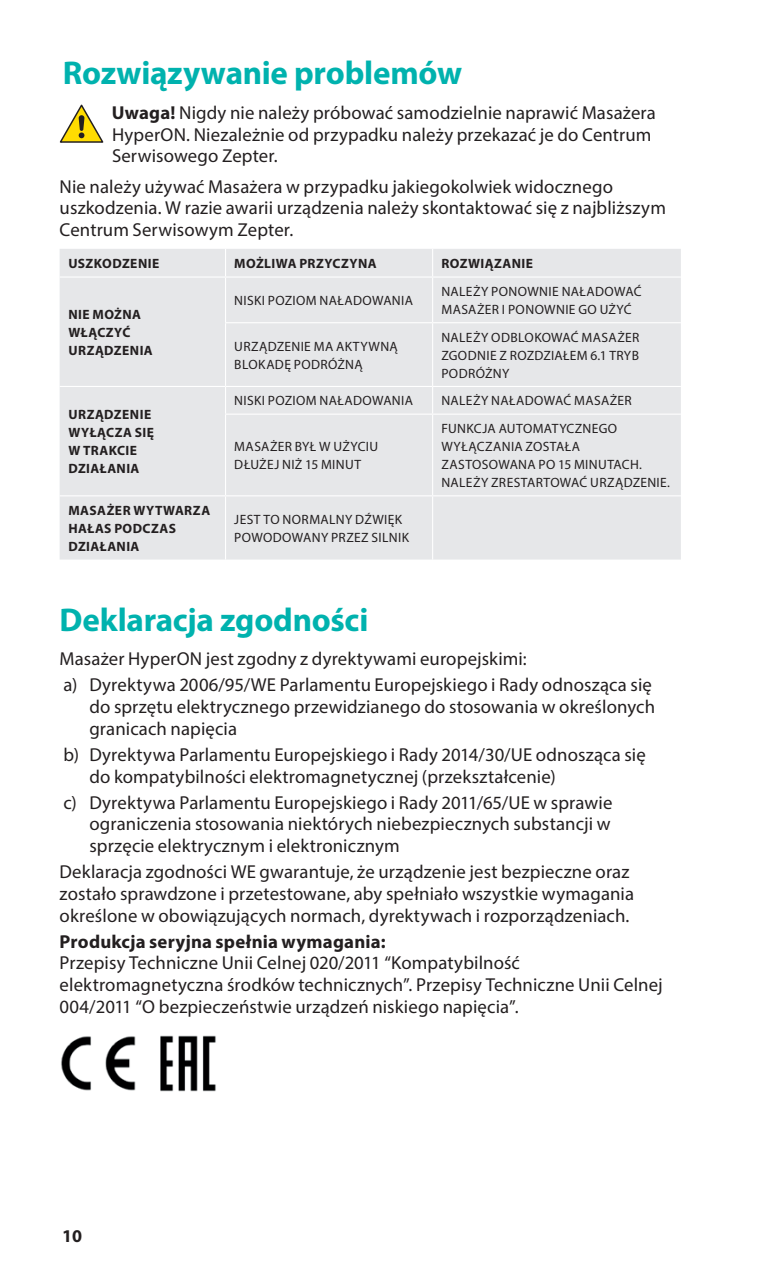
<style>
.page{position:relative;width:766px;height:1276px;background:#fff}
.page>*{position:absolute;margin:0;border:0;box-sizing:border-box;transform-origin:0 0}
._01_text{font:700 33px "Myriad Pro";letter-spacing:-.01em;color:#00b2ae}
._01_text-2{font:18.6px/21.6px "Myriad Pro";letter-spacing:.01em;color:#231f20}
._01_text-3{font:700 18.6px "Myriad Pro";letter-spacing:.01em;color:#231f20}
.t1{font:700 18px "Myriad Pro";color:#231f20}
._01_text-4{font:13.5px/18px "Myriad Pro";letter-spacing:.025em;color:#231f20}
._01_text-5{font:700 13.5px/18px "Myriad Pro";letter-spacing:.035em;color:#231f20}
.s1{font-weight:700}
</style>
<div class="page">
<svg style="left:60px;top:104px;width:43px;height:39px"></svg>
<div style="left:60px;top:249px;width:620px;height:310px;background:#e6e7e9"></div>
<svg style="left:225px;top:249px;width:1px;height:27px"></svg>
<svg style="left:432px;top:249px;width:1px;height:27px"></svg>
<hr style="left:60px;top:276px;width:165px;height:2px;background:#fff">
<hr style="left:225px;top:276px;width:207px;height:2px;background:#fff">
<hr style="left:225px;top:278px;width:1px;height:44px;background:#fff">
<hr style="left:432px;top:276px;width:248px;height:2px;background:#fff">
<hr style="left:432px;top:278px;width:1px;height:44px;background:#fff">
<hr style="left:225px;top:322px;width:207px;height:1px;background:#fff">
<hr style="left:225px;top:323px;width:1px;height:63px;background:#fff">
<hr style="left:432px;top:322px;width:248px;height:1px;background:#fff">
<hr style="left:432px;top:323px;width:1px;height:63px;background:#fff">
<hr style="left:60px;top:386px;width:165px;height:1px;background:#fff">
<hr style="left:225px;top:386px;width:207px;height:1px;background:#fff">
<svg style="left:225px;top:387px;width:1px;height:26px"></svg>
<hr style="left:432px;top:386px;width:248px;height:1px;background:#fff">
<svg style="left:432px;top:387px;width:1px;height:26px"></svg>
<hr style="left:225px;top:413px;width:207px;height:2px;background:#fff">
<hr style="left:225px;top:415px;width:1px;height:80px;background:#fff">
<hr style="left:432px;top:413px;width:248px;height:2px;background:#fff">
<hr style="left:432px;top:415px;width:1px;height:80px;background:#fff">
<hr style="left:60px;top:495px;width:165px;height:1px;background:#fff">
<hr style="left:225px;top:495px;width:207px;height:1px;background:#fff">
<hr style="left:225px;top:496px;width:1px;height:63px;background:#fff">
<hr style="left:432px;top:495px;width:248px;height:1px;background:#fff">
<hr style="left:432px;top:496px;width:1px;height:63px;background:#fff">
<img style="left:61px;top:1036px;width:75px;height:55px">
<img style="left:160px;top:1035px;width:56px;height:56px">
<p class="_01_text" style="left:63px;top:52px;width:400px">Rozwiązywanie problemów</p>
<p class="_01_text-2" style="left:112px;top:101px;width:545px"><span class="s1">Uwaga!</span> Nigdy nie należy próbować samodzielnie naprawić Masażera<br>HyperON. Niezależnie od przypadku należy przekazać je do Centrum<br>Serwisowego Zepter.</p>
<p class="_01_text-2" style="left:60px;top:175px;width:607px">Nie należy używać Masażera w przypadku jakiegokolwiek widocznego uszkodzenia. W razie awarii urządzenia należy skontaktować się z najbliższym<br>Centrum Serwisowym Zepter.</p>
<p class="_01_text-5" style="left:68px;top:254px;width:92px">USZKODZENIE</p>
<p class="_01_text-5" style="left:234px;top:254px;width:144px">MOŻLIWA PRZYCZYNA</p>
<p class="_01_text-5" style="left:441px;top:254px;width:93px">ROZWIĄZANIE</p>
<p class="_01_text-5" style="left:68px;top:305px;width:86px">NIE MOŻNA<br>WŁĄCZYĆ<br>URZĄDZENIA</p>
<p class="_01_text-4" style="left:234px;top:291px;width:180px">NISKI POZIOM NAŁADOWANIA</p>
<p class="_01_text-4" style="left:441px;top:282px;width:202px">NALEŻY PONOWNIE NAŁADOWAĆ<br>MASAŻER I PONOWNIE GO UŻYĆ</p>
<p class="_01_text-4" style="left:234px;top:337px;width:165px">URZĄDZENIE MA AKTYWNĄ<br>BLOKADĘ PODRÓŻNĄ</p>
<p class="_01_text-4" style="left:441px;top:328px;width:199px;text-align:justify">NALEŻY ODBLOKOWAĆ MASAŻER ZGODNIE Z ROZDZIAŁEM 6.1 TRYB PODRÓŻNY</p>
<p class="_01_text-5" style="left:68px;top:405px;width:87px">URZĄDZENIE<br>WYŁĄCZA SIĘ<br>W TRAKCIE<br>DZIAŁANIA</p>
<p class="_01_text-4" style="left:234px;top:391px;width:180px">NISKI POZIOM NAŁADOWANIA</p>
<p class="_01_text-4" style="left:441px;top:391px;width:192px">NALEŻY NAŁADOWAĆ MASAŻER</p>
<p class="_01_text-4" style="left:234px;top:437px;width:145px">MASAŻER BYŁ W UŻYCIU<br>DŁUŻEJ NIŻ 15 MINUT</p>
<p class="_01_text-4" style="left:441px;top:419px;width:230px">FUNKCJA AUTOMATYCZNEGO<br>WYŁĄCZANIA ZOSTAŁA<br>ZASTOSOWANA PO 15 MINUTACH.<br>NALEŻY ZRESTARTOWAĆ URZĄDZENIE.</p>
<p class="_01_text-5" style="left:68px;top:501px;width:143px">MASAŻER WYTWARZA<br>HAŁAS PODCZAS<br>DZIAŁANIA</p>
<p class="_01_text-4" style="left:234px;top:510px;width:176px">JEST TO NORMALNY DŹWIĘK<br>POWODOWANY PRZEZ SILNIK</p>
<p class="_01_text" style="left:60px;top:598px;width:310px">Deklaracja zgodności</p>
<p class="_01_text-2" style="left:60px;top:648px;width:468px">Masażer HyperON jest zgodny z dyrektywami europejskimi:</p>
<p class="_01_text-2" style="left:89px;top:674px;width:567px;text-indent:-26px">a) Dyrektywa 2006/95/WE Parlamentu Europejskiego i Rady odnosząca się do sprzętu elektrycznego przewidzianego do stosowania w określonych granicach napięcia</p>
<p class="_01_text-2" style="left:89px;top:743px;width:558px;text-indent:-26px">b) Dyrektywa Parlamentu Europejskiego i Rady 2014/30/UE odnosząca się do kompatybilności elektromagnetycznej (przekształcenie)</p>
<p class="_01_text-2" style="left:89px;top:791px;width:524px;text-align:justify;text-indent:-26px">c) Dyrektywa Parlamentu Europejskiego i Rady 2011/65/UE w sprawie ograniczenia stosowania niektórych niebezpiecznych substancji w sprzęcie elektrycznym i elektronicznym</p>
<p class="_01_text-2" style="left:60px;top:861px;width:576px">Deklaracja zgodności WE gwarantuje, że urządzenie jest bezpieczne oraz zostało sprawdzone i przetestowane, aby spełniało wszystkie wymagania określone w obowiązujących normach, dyrektywach i rozporządzeniach.</p>
<p class="_01_text-3" style="left:60px;top:929px;width:327px">Produkcja seryjna spełnia wymagania:</p>
<p class="_01_text-2" style="left:60px;top:952px;width:604px">Przepisy Techniczne Unii Celnej 020/2011 “Kompatybilność elektromagnetyczna środków technicznych”. Przepisy Techniczne Unii Celnej<br>004/2011 “O bezpieczeństwie urządzeń niskiego napięcia”.</p>
<p class="t1" style="left:62px;top:1224px;width:21px">10</p>
</div>
